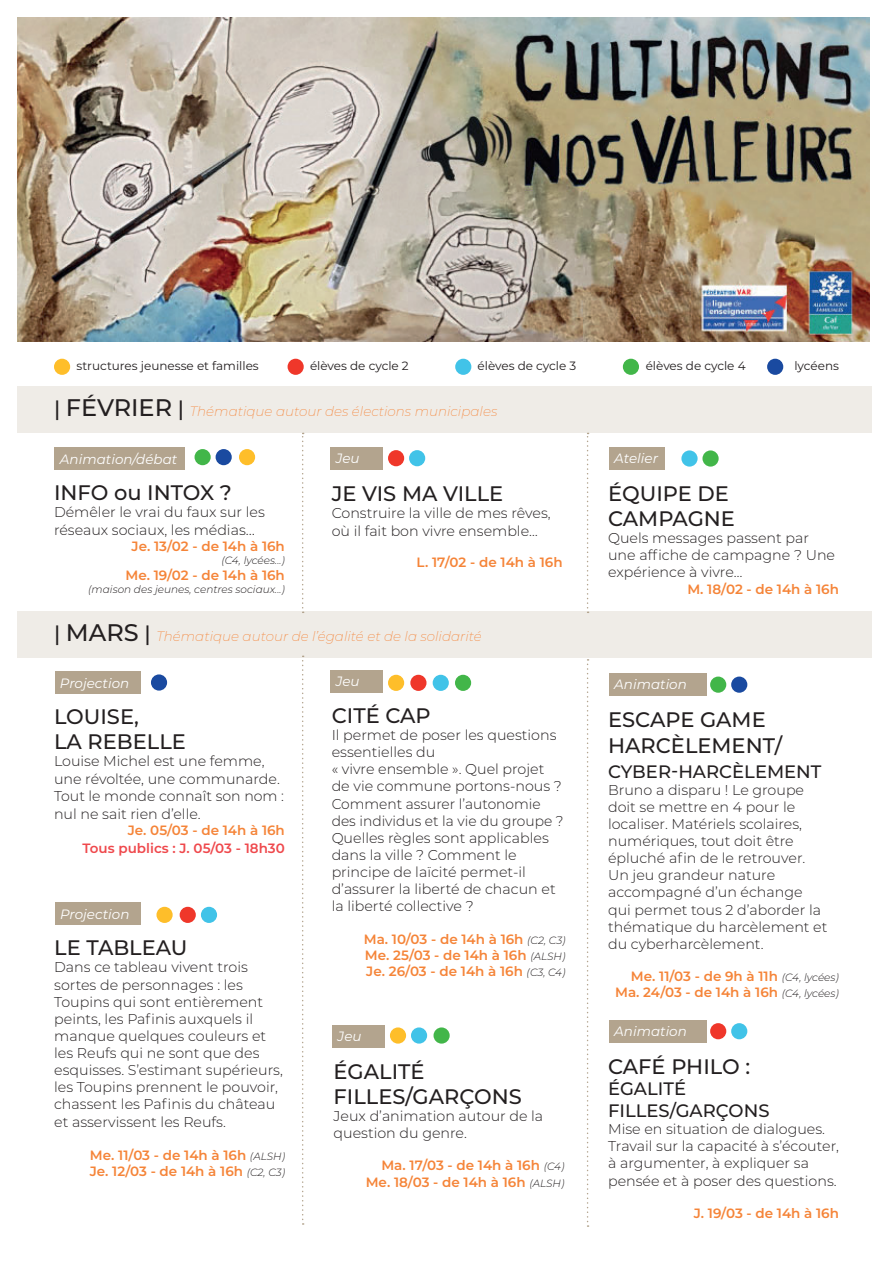
<style>
.page{position:relative;width:893px;height:1263px;background:#fff}
.page>*{position:absolute;margin:0;border:0;box-sizing:border-box;transform-origin:0 0}
.t1{font:500 21px/25.2px "Montserrat";color:#231f20}
.t2{font:500 18px/21.6px "Montserrat";color:#231f20}
.t3{font:300 14.25px/17.1px "Montserrat";color:#231f20}
.t4{font:600 13.5px/16.2px "Montserrat";color:#f58438;text-align:right}
.t5{font:italic 200 13.5px "Montserrat";color:#f58438}
.t6{font:italic 13.5px "Montserrat";color:#fff}
.t7{font:600 13.5px "Montserrat";color:#ef484c}
.t8{font:12px "Montserrat";color:#231f20}
.t9{font:italic 300 10.5px "Montserrat";color:#231f20}
.s1{font-weight:500;font-style:normal;font-size:21px;color:#231f20}
.s2{font-weight:500;font-style:normal;font-size:24px;color:#231f20}
.s3{font-size:15px}
.s4{font-weight:300;font-style:italic;font-size:10.5px;color:#231f20}
</style>
<div class="page">
<svg style="left:587px;top:433px;width:2px;height:176px"></svg>
<svg style="left:302px;top:433px;width:2px;height:176px"></svg>
<div style="left:17px;top:386px;width:855px;height:47px;background:#efece7"></div>
<div style="left:55px;top:447px;width:130px;height:22px;background:#b3a48e"></div>
<img style="left:17px;top:17px;width:853px;height:325px">
<div style="left:54px;top:359px;width:16px;height:16px;background:#febe2a;border-radius:50%"></div>
<div style="left:288px;top:359px;width:16px;height:16px;background:#ef372a;border-radius:50%"></div>
<div style="left:455px;top:359px;width:16px;height:16px;background:#41c3e8;border-radius:50%"></div>
<div style="left:623px;top:359px;width:16px;height:16px;background:#42b649;border-radius:50%"></div>
<div style="left:767px;top:359px;width:16px;height:16px;background:#1a4aa0;border-radius:50%"></div>
<div style="left:331px;top:447px;width:52px;height:22px;background:#b3a48e"></div>
<div style="left:195px;top:449px;width:16px;height:16px;background:#42b649;border-radius:50%"></div>
<div style="left:216px;top:449px;width:16px;height:16px;background:#1a4aa0;border-radius:50%"></div>
<div style="left:388px;top:450px;width:16px;height:16px;background:#ef372a;border-radius:50%"></div>
<div style="left:409px;top:450px;width:16px;height:16px;background:#41c3e8;border-radius:50%"></div>
<div style="left:609px;top:447px;width:56px;height:22px;background:#b3a48e"></div>
<div style="left:681px;top:450px;width:17px;height:17px;background:#41c3e8;border-radius:50%"></div>
<div style="left:702px;top:450px;width:17px;height:17px;background:#42b649;border-radius:50%"></div>
<div style="left:17px;top:611px;width:855px;height:47px;background:#efece7"></div>
<div style="left:55px;top:671px;width:85px;height:23px;background:#b3a48e"></div>
<div style="left:331px;top:670px;width:52px;height:23px;background:#b3a48e"></div>
<div style="left:151px;top:674px;width:16px;height:17px;background:#1a4aa0;border-radius:50%"></div>
<div style="left:388px;top:675px;width:16px;height:16px;background:#febe2a;border-radius:50%"></div>
<div style="left:410px;top:675px;width:16px;height:16px;background:#ef372a;border-radius:50%"></div>
<div style="left:609px;top:673px;width:98px;height:23px;background:#b3a48e"></div>
<div style="left:710px;top:676px;width:16px;height:17px;background:#42b649;border-radius:50%"></div>
<div style="left:731px;top:676px;width:16px;height:17px;background:#1a4aa0;border-radius:50%"></div>
<svg style="left:302px;top:656px;width:2px;height:569px"></svg>
<svg style="left:587px;top:659px;width:2px;height:568px"></svg>
<div style="left:239px;top:449px;width:16px;height:16px;background:#febe2a;border-radius:50%"></div>
<div style="left:55px;top:902px;width:86px;height:23px;background:#b3a48e"></div>
<div style="left:156px;top:907px;width:17px;height:16px;background:#febe2a;border-radius:50%"></div>
<div style="left:180px;top:907px;width:16px;height:16px;background:#ef372a;border-radius:50%"></div>
<div style="left:201px;top:907px;width:16px;height:16px;background:#41c3e8;border-radius:50%"></div>
<div style="left:333px;top:1025px;width:52px;height:22px;background:#b3a48e"></div>
<div style="left:390px;top:1027px;width:16px;height:16px;background:#febe2a;border-radius:50%"></div>
<div style="left:411px;top:1027px;width:16px;height:16px;background:#41c3e8;border-radius:50%"></div>
<div style="left:433px;top:1027px;width:17px;height:16px;background:#42b649;border-radius:50%"></div>
<div style="left:609px;top:1020px;width:98px;height:22px;background:#b3a48e"></div>
<div style="left:710px;top:1023px;width:16px;height:16px;background:#ef372a;border-radius:50%"></div>
<div style="left:731px;top:1023px;width:16px;height:16px;background:#41c3e8;border-radius:50%"></div>
<div style="left:433px;top:675px;width:16px;height:16px;background:#41c3e8;border-radius:50%"></div>
<div style="left:455px;top:675px;width:16px;height:16px;background:#42b649;border-radius:50%"></div>
<p class="t8" style="left:77px;top:358px;width:184px">structures jeunesse et familles</p>
<p class="t8" style="left:310px;top:358px;width:100px">élèves de cycle 2</p>
<p class="t8" style="left:478px;top:358px;width:100px">élèves de cycle 3</p>
<p class="t8" style="left:646px;top:358px;width:101px">élèves de cycle 4</p>
<p class="t8" style="left:794px;top:358px;width:46px">lycéens</p>
<p class="t5" style="left:54px;top:402px;width:445px"><span class="s1">|</span> <span class="s2">FÉVRIER</span> <span class="s1">|</span> Thématique autour des élections municipales</p>
<p class="t6" style="left:336px;top:449px;width:26px">Jeu</p>
<p class="t6" style="left:614px;top:449px;width:45px">Atelier</p>
<p class="t6" style="left:60px;top:450px;width:119px">Animation/débat</p>
<h1 class="t1" style="left:54px;top:479px;width:179px">INFO ou INTOX ?</h1>
<p class="t3" style="left:54px;top:502px;width:212px;line-height:18px">Démêler le vrai du faux sur les réseaux sociaux, les médias<span class="s3">…</span></p>
<p class="t4" style="left:132px;top:538px;width:155px">Je. 13/02 - de 14h à 16h</p>
<p class="t9" style="left:221px;top:553px;width:65px">(C4, lycées...)</p>
<p class="t4" style="left:126px;top:566px;width:161px">Me. 19/02 - de 14h à 16h</p>
<p class="t9" style="left:88px;top:582px;width:198px">(maison des jeunes, centres sociaux...)</p>
<h1 class="t1" style="left:332px;top:480px;width:173px">JE VIS MA VILLE</h1>
<p class="t3" style="left:332px;top:503px;width:220px;line-height:18px">Construire la ville de mes rêves, où il fait bon vivre ensemble…</p>
<p class="t4" style="left:416px;top:553px;width:148px">L. 17/02 - de 14h à 16h</p>
<h1 class="t1" style="left:608px;top:480px;width:128px">ÉQUIPE DE<br>CAMPAGNE</h1>
<p class="t3" style="left:608px;top:529px;width:229px">Quels messages passent par une affiche de campagne ? Une expérience à vivre…</p>
<p class="t4" style="left:687px;top:580px;width:153px">M. 18/02 - de 14h à 16h</p>
<p class="t5" style="left:54px;top:627px;width:429px"><span class="s1">|</span> <span class="s2">MARS</span> <span class="s1">|</span> Thématique autour de l’égalité et de la solidarité</p>
<p class="t6" style="left:336px;top:672px;width:26px">Jeu</p>
<p class="t6" style="left:614px;top:675px;width:74px">Animation</p>
<p class="t6" style="left:60px;top:674px;width:71px">Projection</p>
<h1 class="t1" style="left:54px;top:703px;width:133px">LOUISE,<br>LA REBELLE</h1>
<p class="t3" style="left:54px;top:752px;width:232px">Louise Michel est une femme, une révoltée, une communarde.<br>Tout le monde connaît son nom : nul ne sait rien d’elle.</p>
<p class="t4" style="left:128px;top:821px;width:159px">Je. 05/03 - de 14h à 16h</p>
<p class="t7" style="left:83px;top:838px;width:204px">Tous publics : J. 05/03 - 18h30</p>
<p class="t6" style="left:60px;top:905px;width:71px">Projection</p>
<h1 class="t1" style="left:54px;top:934px;width:135px">LE TABLEAU</h1>
<p class="t3" style="left:54px;top:958px;width:230px">Dans ce tableau vivent trois sortes de personnages : les<br>Toupins qui sont entièrement peints, les Pafinis auxquels il manque quelques couleurs et les Reufs qui ne sont que des esquisses. S’estimant supérieurs, les Toupins prennent le pouvoir, chassent les Pafinis du château et asservissent les Reufs.</p>
<p class="t4" style="left:90px;top:1146px;width:197px;text-align:left">Me. 11/03 - de 14h à 16h <span class="s4">(ALSH)<br></span>Je. 12/03 - de 14h à 16h <span class="s4">(C2, C3)</span></p>
<h1 class="t1" style="left:332px;top:702px;width:101px">CITÉ CAP</h1>
<p class="t3" style="left:332px;top:726px;width:234px">Il permet de poser les questions essentielles du<br>« vivre ensemble ». Quel projet de vie commune portons-nous ?<br>Comment assurer l’autonomie des individus et la vie du groupe ?<br>Quelles règles sont applicables dans la ville ? Comment le principe de laïcité permet-il d’assurer la liberté de chacun et la liberté collective ?</p>
<p class="t4" style="left:364px;top:930px;width:203px;text-align:justify">Ma. 10/03 - de 14h à 16h <span class="s4">(C2, C3)<br></span>Me. 25/03 - de 14h à 16h <span class="s4">(ALSH)<br></span>Je. 26/03 - de 14h à 16h <span class="s4">(C3, C4)</span></p>
<p class="t6" style="left:338px;top:1026px;width:26px">Jeu</p>
<h1 class="t1" style="left:334px;top:1058px;width:190px">ÉGALITÉ<br>FILLES/GARÇONS</h1>
<p class="t3" style="left:334px;top:1107px;width:211px">Jeux d’animation autour de la question du genre.</p>
<p class="t4" style="left:366px;top:1157px;width:200px">Ma. 17/03 - de 14h à 16h <span class="s4">(C4)<br></span>Me. 18/03 - de 14h à 16h <span class="s4">(ALSH)</span></p>
<h1 class="t1" style="left:608px;top:706px;width:175px">ESCAPE GAME<br>HARCÈLEMENT/</h1>
<p class="t2" style="left:608px;top:760px;width:215px">CYBER-HARCÈLEMENT</p>
<p class="t3" style="left:608px;top:781px;width:221px">Bruno a disparu ! Le groupe doit se mettre en 4 pour le localiser. Matériels scolaires, numériques, tout doit être épluché afin de le retrouver.<br>Un jeu grandeur nature accompagné d’un échange qui permet tous 2 d’aborder la thématique du harcèlement et du cyberharcèlement.</p>
<p class="t4" style="left:615px;top:968px;width:225px">Me. 11/03 - de 9h à 11h <span class="s4">(C4, lycées)<br></span>Ma. 24/03 - de 14h à 16h <span class="s4">(C4, lycées)</span></p>
<p class="t6" style="left:614px;top:1022px;width:74px">Animation</p>
<h1 class="t1" style="left:608px;top:1053px;width:144px">CAFÉ PHILO :</h1>
<p class="t2" style="left:608px;top:1077px;width:163px">ÉGALITÉ<br>FILLES/GARÇONS</p>
<p class="t3" style="left:608px;top:1120px;width:232px">Mise en situation de dialogues.<br>Travail sur la capacité à s’écouter, à argumenter, à expliquer sa pensée et à poser des questions.</p>
<p class="t4" style="left:694px;top:1204px;width:147px">J. 19/03 - de 14h à 16h</p>
</div>
